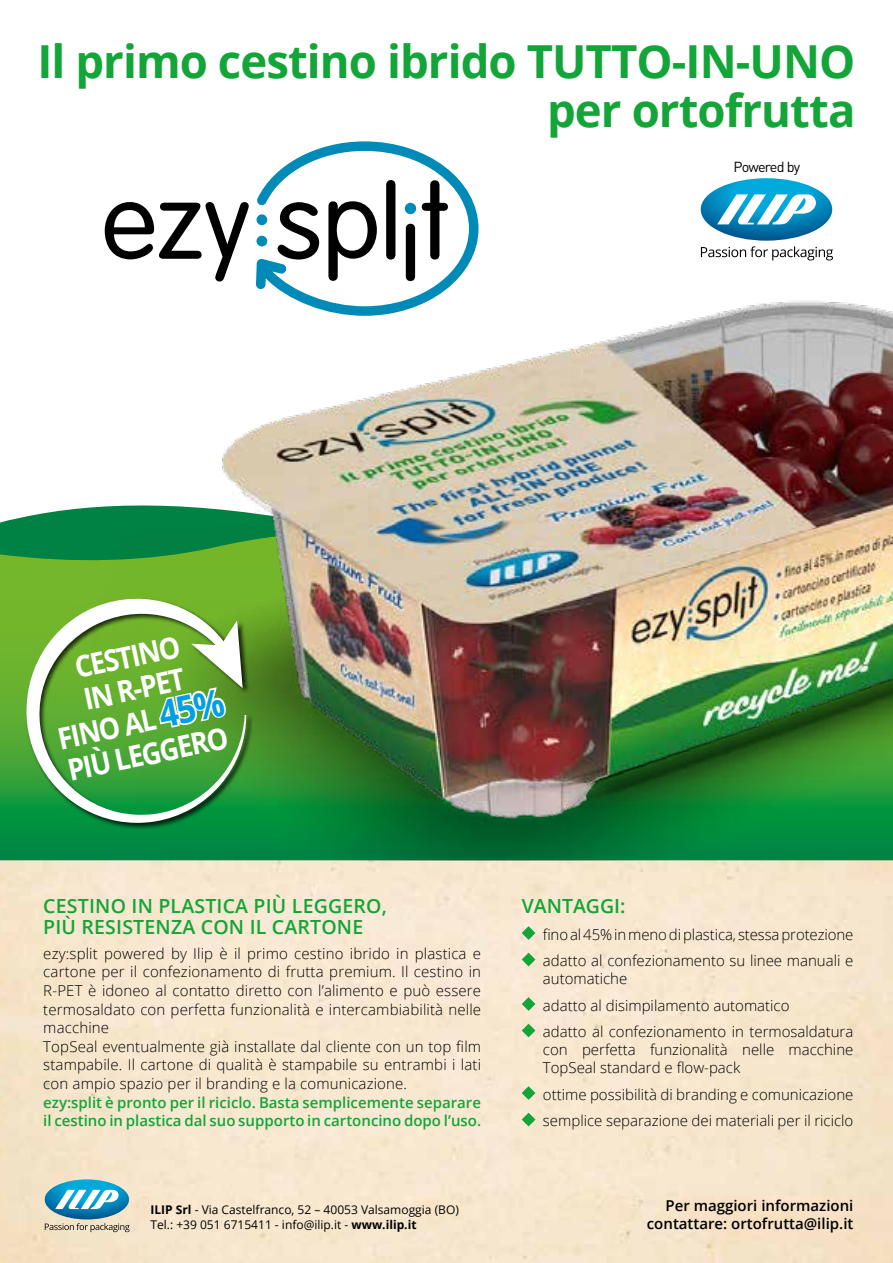
<style>
.page{position:relative;width:893px;height:1263px;background:#fff}
.page>*{position:absolute;margin:0;border:0;box-sizing:border-box;transform-origin:0 0}
.t1{font:700 45.6px/49.5px "Open Sans";letter-spacing:-.02em;color:#13a538;text-align:right}
.t2{font:700 30px/33px "Open Sans";color:#fff;text-align:center;scale:.9 1}
.t3{font:600 19.5px/20.1px "Open Sans";letter-spacing:.01em;color:#13a538}
.t4{font:300 15px/18.6px "Open Sans";letter-spacing:.01em;color:#000}
.t5{font:600 15px/18.6px "Open Sans";color:#13a538}
.t6{font:600 15px/18px "Open Sans";color:#000;text-align:right}
.t7{font:14.4px "DIN Pro";letter-spacing:-.06em;color:#000}
.t8{font:12px/14.4px "Open Sans";color:#000}
.s1{font-size:37.5px}
.s2{font-weight:700}
</style>
<div class="page">
<svg style="left:0;top:507px;width:87px;height:353px;background:#3ea13f"></svg>
<svg style="left:701px;top:178px;width:132px;height:69px"></svg>
<svg style="left:105px;top:202px;width:144px;height:58px"></svg>
<svg style="left:256px;top:141px;width:222px;height:106px"></svg>
<svg style="left:45px;top:1179px;width:85px;height:53px;background:#81b7c4"></svg>
<img style="left:87px;top:505px;width:806px;height:355px">
<img style="left:214px;top:247px;width:679px;height:591px">
<div style="left:25px;top:597px;width:228px;height:232px;background:#000;opacity:.75"></div>
<svg style="left:26px;top:598px;width:220px;height:225px;background:#68b04f"></svg>
<svg style="left:522px;top:926px;width:13px;height:14px"></svg>
<svg style="left:522px;top:953px;width:13px;height:13px"></svg>
<svg style="left:522px;top:997px;width:13px;height:14px"></svg>
<svg style="left:522px;top:1024px;width:13px;height:13px"></svg>
<svg style="left:522px;top:1086px;width:13px;height:14px"></svg>
<svg style="left:522px;top:1113px;width:13px;height:13px"></svg>
<h1 class="t1" style="left:37px;top:35px;width:820px">Il primo cestino ibrido TUTTO-IN-UNO per ortofrutta</h1>
<p class="t7" style="left:733px;top:156px;width:68px">Powered by</p>
<h2 class="t2" style="left:41px;top:657px;width:190px;rotate:-12deg">CESTINO<br>IN R-PET<br>FINO AL <span class="s1">45%<br></span>PIÙ LEGGERO</h2>
<h3 class="t3" style="left:43px;top:896px;width:345px">CESTINO IN PLASTICA PIÙ LEGGERO,<br>PIÙ RESISTENZA CON IL CARTONE</h3>
<p class="t4" style="left:43px;top:943px;width:439px">ezy:split powered by Ilip è il primo cestino ibrido in plastica e cartone per il confezionamento di frutta premium. Il cestino in R-PET è idoneo al contatto diretto con l’alimento e può essere termosaldato con perfetta funzionalità e intercambiabilità nelle macchine<br>TopSeal eventualmente già installate dal cliente con un top film stampabile. Il cartone di qualità è stampabile su entrambi i lati con ampio spazio per il branding e la comunicazione.</p>
<p class="t5" style="left:43px;top:1093px;width:439px">ezy:split è pronto per il riciclo. Basta semplicemente separare il cestino in plastica dal suo supporto in cartoncino dopo l’uso.</p>
<p class="t8" style="left:150px;top:1202px;width:310px"><span class="s2">ILIP Srl</span> - Via Castelfranco, 52 – 40053 Valsamoggia (BO)<br>Tel.: +39 051 6715411 - info@ilip.it - <span class="s2">www.ilip.it</span></p>
<h3 class="t3" style="left:522px;top:896px;width:105px">VANTAGGI:</h3>
<p class="t4" style="left:543px;top:921px;width:312px;line-height:26.5px">fino al 45% in meno di plastica, stessa protezione adatto al confezionamento su linee manuali e</p>
<p class="t4" style="left:543px;top:965px;width:312px;line-height:26.5px">automatiche<br>adatto al disimpilamento automatico<br>adatto al confezionamento in termosaldatura</p>
<p class="t4" style="left:543px;top:1040px;width:312px;line-height:18px">con perfetta funzionalità nelle macchine<br>TopSeal standard e flow-pack</p>
<p class="t4" style="left:543px;top:1081px;width:312px;line-height:26.5px">ottime possibilità di branding e comunicazione semplice separazione dei materiali per il riciclo</p>
<p class="t6" style="left:647px;top:1196px;width:208px">Per maggiori informazioni contattare: ortofrutta@ilip.it</p>
</div>
